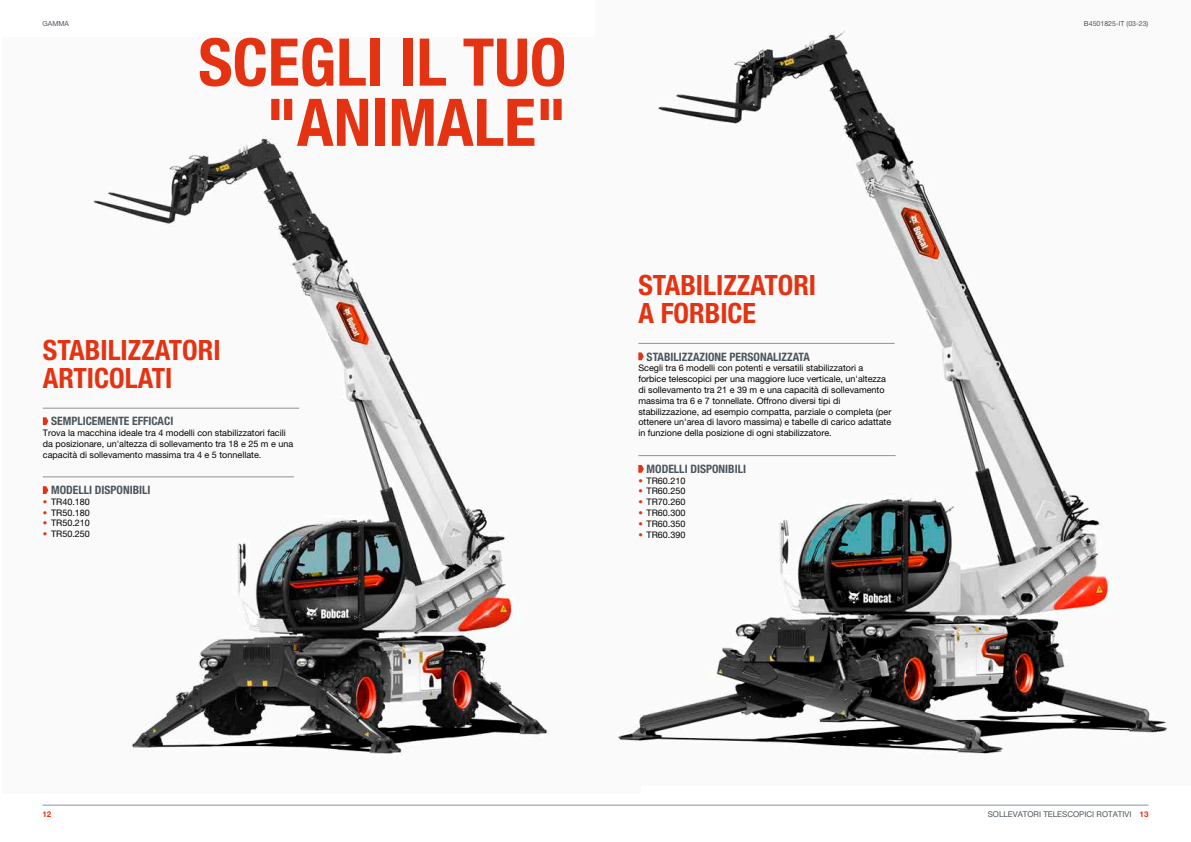
<style>
.page{position:relative;width:1191px;height:842px;background:#fff}
.page>*{position:absolute;margin:0;border:0;box-sizing:border-box;transform-origin:0 0}
.t1{font:700 condensed 65.8px/60.2px "Helvetica Neue LT Pro";color:#e43312;text-align:right}
.t2{font:700 condensed 28px/27.6px "Helvetica Neue LT Pro";color:#e43312}
.t3{font:700 condensed 11.6px "Helvetica Neue LT Pro";color:#4c555c}
.t4{font:9px/10.8px "Helvetica Neue LT Pro";color:#000}
.t5{font:8px "Helvetica Neue LT Pro";color:#4c555c}
.t6{font:700 8px "Helvetica Neue LT Pro";color:#e43312}
.t7{font:7px "Helvetica Neue LT Pro";color:#4c555c}
.s1{font-weight:700;color:#e43312}
</style>
<div class="page">
<hr style="left:43px;top:805px;width:1105px;height:1px;background:#8b9296">
<img style="left:42px;top:137px;width:508px;height:620px">
<img style="left:617px;top:30px;width:554px;height:724px">
<hr style="left:43px;top:477px;width:251px;height:1px;background:#8b9296">
<svg style="left:43px;top:486px;width:5px;height:8px"></svg>
<hr style="left:638px;top:455px;width:257px;height:1px;background:#8b9296">
<svg style="left:638px;top:465px;width:6px;height:8px"></svg>
<hr style="left:43px;top:408px;width:256px;height:1px;background:#8b9296">
<svg style="left:43px;top:417px;width:5px;height:8px"></svg>
<hr style="left:638px;top:343px;width:256px;height:1px;background:#8b9296">
<svg style="left:638px;top:352px;width:6px;height:8px"></svg>
<p class="t7" style="left:43px;top:19px;width:28px">GAMMA</p>
<p class="t7" style="left:1084px;top:19px;width:66px">B4501825-IT (03-23)</p>
<h1 class="t1" style="left:198px;top:31px;width:369px">SCEGLI IL TUO "ANIMALE"</h1>
<h2 class="t2" style="left:43px;top:336px;width:179px">STABILIZZATORI<br>ARTICOLATI</h2>
<p class="t3" style="left:51px;top:414px;width:124px">SEMPLICEMENTE EFFICACI</p>
<p class="t4" style="left:43px;top:427px;width:252px">Trova la macchina ideale tra 4 modelli con stabilizzatori facili da posizionare, un'altezza di sollevamento tra 18 e 25 m e una capacità di sollevamento massima tra 4 e 5 tonnellate.</p>
<p class="t3" style="left:51px;top:483px;width:101px">MODELLI DISPONIBILI</p>
<p class="t4" style="left:43px;top:496px;width:49px"><span class="s1">•</span> TR40.180</p>
<p class="t4" style="left:43px;top:507px;width:49px"><span class="s1">•</span> TR50.180</p>
<p class="t4" style="left:43px;top:518px;width:49px"><span class="s1">•</span> TR50.210</p>
<p class="t4" style="left:43px;top:528px;width:49px"><span class="s1">•</span> TR50.250</p>
<h2 class="t2" style="left:638px;top:271px;width:179px">STABILIZZATORI<br>A FORBICE</h2>
<p class="t3" style="left:646px;top:349px;width:165px">STABILIZZAZIONE PERSONALIZZATA</p>
<p class="t4" style="left:638px;top:363px;width:254px">Scegli tra 6 modelli con potenti e versatili stabilizzatori a forbice telescopici per una maggiore luce verticale, un'altezza di sollevamento tra 21 e 39 m e una capacità di sollevamento massima tra 6 e 7 tonnellate. Offrono diversi tipi di stabilizzazione, ad esempio compatta, parziale o completa (per ottenere un'area di lavoro massima) e tabelle di carico adattate in funzione della posizione di ogni stabilizzatore.</p>
<p class="t3" style="left:646px;top:462px;width:101px">MODELLI DISPONIBILI</p>
<p class="t4" style="left:638px;top:475px;width:49px"><span class="s1">•</span> TR60.210</p>
<p class="t4" style="left:638px;top:486px;width:49px"><span class="s1">•</span> TR60.250</p>
<p class="t4" style="left:638px;top:496px;width:49px"><span class="s1">•</span> TR70.260</p>
<p class="t4" style="left:638px;top:507px;width:49px"><span class="s1">•</span> TR60.300</p>
<p class="t4" style="left:638px;top:518px;width:49px"><span class="s1">•</span> TR60.350</p>
<p class="t4" style="left:638px;top:529px;width:49px"><span class="s1">•</span> TR60.390</p>
<p class="t6" style="left:43px;top:809px;width:10px">12</p>
<p class="t5" style="left:987px;top:810px;width:162px">SOLLEVATORI TELESCOPICI ROTATIVI <span class="s1">13</span></p>
</div>
